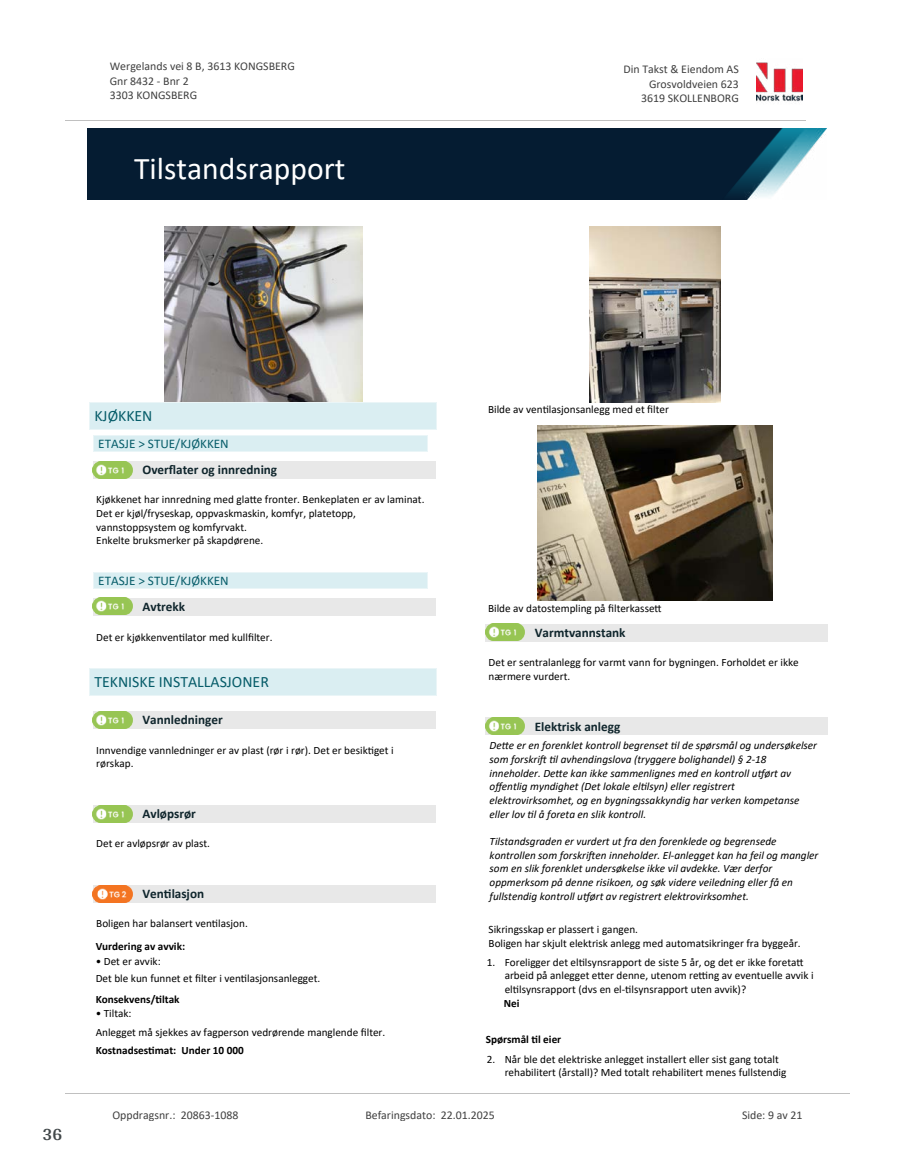
<style>
.page{position:relative;width:915px;height:1172px;background:#fff}
.page>*{position:absolute;margin:0;border:0;box-sizing:border-box;transform-origin:0 0}
.t1{font:31.65px "Calibri";color:#fff}
.t2{font:700 18px "Arya";color:#414749}
.t3{font:15.75px "Calibri";color:#065c69}
.t4{font:700 13.2px "Calibri";color:#0f252c}
.t5{font:13.2px "Calibri";color:#065c69}
.t6{font:11.85px/14.5px "Calibri";color:#404040}
.t7{font:11.25px/13.6px "Calibri";color:#000}
.t8{font:italic 11.25px/13.6px "Calibri";color:#000}
.t9{font:700 11.25px "Calibri";color:#000}
</style>
<div class="page">
<img style="left:164px;top:226px;width:198px;height:176px">
<div style="left:89px;top:402px;width:347px;height:27px;background:#daeef2"></div>
<svg style="left:89px;top:403px;width:1px;height:26px"></svg>
<svg style="left:436px;top:403px;width:1px;height:26px"></svg>
<hr style="left:89px;top:402px;width:348px;height:1px;background:#eaf5f7">
<hr style="left:89px;top:429px;width:348px;height:1px;background:#eaf5f7">
<div style="left:93px;top:461px;width:342px;height:17px;background:#e8e8e8"></div>
<svg style="left:97px;top:461px;width:36px;height:13px"></svg>
<img style="left:93px;top:462px;width:39px;height:16px">
<div style="left:93px;top:436px;width:334px;height:16px;background:#daeef2"></div>
<svg style="left:93px;top:436px;width:1px;height:16px"></svg>
<svg style="left:427px;top:435px;width:1px;height:17px"></svg>
<hr style="left:93px;top:435px;width:334px;height:1px;background:#eaf5f7">
<hr style="left:93px;top:452px;width:334px;height:1px;background:#eaf5f7">
<div style="left:93px;top:598px;width:342px;height:17px;background:#e8e8e8"></div>
<img style="left:93px;top:598px;width:39px;height:17px">
<div style="left:93px;top:573px;width:334px;height:16px;background:#daeef2"></div>
<svg style="left:93px;top:574px;width:1px;height:15px"></svg>
<svg style="left:427px;top:573px;width:1px;height:16px"></svg>
<hr style="left:93px;top:573px;width:334px;height:1px;background:#eaf5f7">
<hr style="left:93px;top:589px;width:334px;height:1px;background:#eaf5f7">
<div style="left:89px;top:669px;width:347px;height:26px;background:#daeef2"></div>
<svg style="left:89px;top:670px;width:1px;height:25px"></svg>
<svg style="left:436px;top:670px;width:1px;height:25px"></svg>
<hr style="left:89px;top:669px;width:348px;height:1px;background:#eaf5f7">
<hr style="left:89px;top:695px;width:348px;height:1px;background:#eaf5f7">
<div style="left:93px;top:711px;width:342px;height:17px;background:#e8e8e8"></div>
<img style="left:93px;top:711px;width:39px;height:17px">
<div style="left:93px;top:805px;width:342px;height:17px;background:#e8e8e8"></div>
<img style="left:93px;top:805px;width:39px;height:17px">
<div style="left:93px;top:885px;width:342px;height:17px;background:#e8e8e8"></div>
<img style="left:93px;top:885px;width:39px;height:17px">
<img style="left:589px;top:226px;width:131px;height:176px">
<img style="left:537px;top:425px;width:234px;height:176px">
<div style="left:485px;top:624px;width:342px;height:17px;background:#e8e8e8"></div>
<svg style="left:490px;top:628px;width:35px;height:13px"></svg>
<img style="left:485px;top:624px;width:39px;height:16px">
<div style="left:485px;top:718px;width:342px;height:17px;background:#e8e8e8"></div>
<svg style="left:490px;top:722px;width:35px;height:13px"></svg>
<img style="left:485px;top:717px;width:39px;height:17px">
<img style="left:756px;top:62px;width:46px;height:40px">
<hr style="left:65px;top:120px;width:740px;height:1px;background:#c0c0c0">
<img style="left:88px;top:129px;width:738px;height:71px">
<hr style="left:65px;top:1093px;width:784px;height:1px;background:#c0c0c0">
<p class="t6" style="left:110px;top:59px;width:186px">Wergelands vei 8 B, 3613 KONGSBERG<br>Gnr 8432 - Bnr 2<br>3303 KONGSBERG</p>
<p class="t6" style="left:623px;top:62px;width:117px">Din Takst &amp; Eiendom AS</p>
<p class="t6" style="left:648px;top:76px;width:91px">Grosvoldveien 623</p>
<p class="t6" style="left:641px;top:90px;width:99px">3619 SKOLLENBORG</p>
<h1 class="t1" style="left:134px;top:147px;width:213px">Tilstandsrapport</h1>
<h2 class="t2" style="left:43px;top:1123px;width:21px">36</h2>
<h3 class="t3" style="left:94px;top:405px;width:60px">KJØKKEN</h3>
<p class="t5" style="left:98px;top:435px;width:132px">ETASJE &gt; STUE/KJØKKEN</p>
<p class="t4" style="left:142px;top:460px;width:136px">Over昀氀ater og innredning</p>
<p class="t7" style="left:96px;top:493px;width:330px">Kjøkkenet har innredning med gla琀琀e fronter. Benkeplaten er av laminat.<br>Det er kjøl/fryseskap, oppvaskmaskin, komfyr, platetopp, vannstoppsystem og komfyrvakt.<br>Enkelte bruksmerker på skapdørene.</p>
<p class="t5" style="left:98px;top:572px;width:132px">ETASJE &gt; STUE/KJØKKEN</p>
<p class="t4" style="left:142px;top:598px;width:44px">Avtrekk</p>
<p class="t7" style="left:96px;top:630px;width:178px">Det er kjøkkenven琀椀lator med kull昀椀lter.</p>
<h3 class="t3" style="left:94px;top:671px;width:176px">TEKNISKE INSTALLASJONER</h3>
<p class="t4" style="left:142px;top:711px;width:82px">Vannledninger</p>
<p class="t7" style="left:96px;top:743px;width:299px">Innvendige vannledninger er av plast (rør i rør). Det er besik琀椀get i rørskap.</p>
<p class="t4" style="left:142px;top:804px;width:55px">Avløpsrør</p>
<p class="t7" style="left:96px;top:836px;width:115px">Det er avløpsrør av plast.</p>
<p class="t4" style="left:142px;top:884px;width:63px">Ven琀椀lasjon</p>
<p class="t7" style="left:96px;top:917px;width:153px">Boligen har balansert ven琀椀lasjon.</p>
<p class="t9" style="left:96px;top:939px;width:91px">Vurdering av avvik:</p>
<p class="t7" style="left:96px;top:952px;width:226px;line-height:17.5px">• Det er avvik:<br>Det ble kun funnet et 昀椀lter i ven琀椀lasjonsanlegget.</p>
<p class="t9" style="left:96px;top:991px;width:85px">Konsekvens/琀椀ltak</p>
<p class="t7" style="left:96px;top:1003px;width:291px;line-height:19px">• Tiltak:<br>Anlegget må sjekkes av fagperson vedrørende manglende 昀椀lter.</p>
<p class="t9" style="left:96px;top:1042px;width:149px">Kostnadses琀椀mat: Under 10 000</p>
<p class="t7" style="left:488px;top:402px;width:182px">Bilde av ven琀椀lasjonsanlegg med et 昀椀lter</p>
<p class="t7" style="left:488px;top:601px;width:175px">Bilde av datostempling på 昀椀lterkasse琀琀</p>
<p class="t4" style="left:534px;top:623px;width:92px">Varmtvannstank</p>
<p class="t7" style="left:488px;top:655px;width:312px">Det er sentralanlegg for varmt vann for bygningen. Forholdet er ikke nærmere vurdert.</p>
<p class="t4" style="left:534px;top:717px;width:87px">Elektrisk anlegg</p>
<p class="t8" style="left:489px;top:738px;width:329px">De琀琀e er en forenklet kontroll begrenset 琀椀l de spørsmål og undersøkelser som forskri昀琀 琀椀l avhendingslova (tryggere bolighandel) § 2-18 inneholder. De琀琀e kan ikke sammenlignes med en kontroll u琀昀ørt av<br>o昀昀entlig myndighet (Det lokale el琀椀lsyn) eller registrert elektrovirksomhet, og en bygningssakkyndig har verken kompetanse eller lov 琀椀l å foreta en slik kontroll.</p>
<p class="t8" style="left:489px;top:834px;width:330px">Tilstandsgraden er vurdert ut fra den forenklede og begrensede kontrollen som forskri昀琀en inneholder. El-anlegget kan ha feil og mangler som en slik forenklet undersøkelse ikke vil avdekke. Vær derfor oppmerksom på denne risikoen, og søk videre veiledning eller få en fullstendig kontroll u琀昀ørt av registrert elektrovirksomhet.</p>
<p class="t7" style="left:488px;top:922px;width:313px">Sikringsskap er plassert i gangen.<br>Boligen har skjult elektrisk anlegg med automatsikringer fra byggeår.</p>
<p class="t7" style="left:504px;top:955px;width:310px;text-indent:-18px">1. Foreligger det el琀椀lsynsrapport de siste 5 år, og det er ikke foreta琀琀arbeid på anlegget e琀琀er denne, utenom re琀紀ng av eventuelle avvik i el琀椀lsynsrapport (dvs en el-琀椀lsynsrapport uten avvik)?</p>
<p class="t9" style="left:503px;top:995px;width:17px">Nei</p>
<p class="t9" style="left:485px;top:1031px;width:77px">Spørsmål 琀椀l eier</p>
<p class="t7" style="left:504px;top:1052px;width:283px;text-indent:-18px">2. Når ble det elektriske anlegget installert eller sist gang totalt rehabilitert (årstall)? Med totalt rehabilitert menes fullstendig</p>
<p class="t6" style="left:112px;top:1107px;width:127px">Oppdragsnr.: 20863-1088</p>
<p class="t6" style="left:365px;top:1107px;width:131px">Befaringsdato: 22.01.2025</p>
<p class="t6" style="left:741px;top:1107px;width:62px">Side: 9 av 21</p>
</div>
